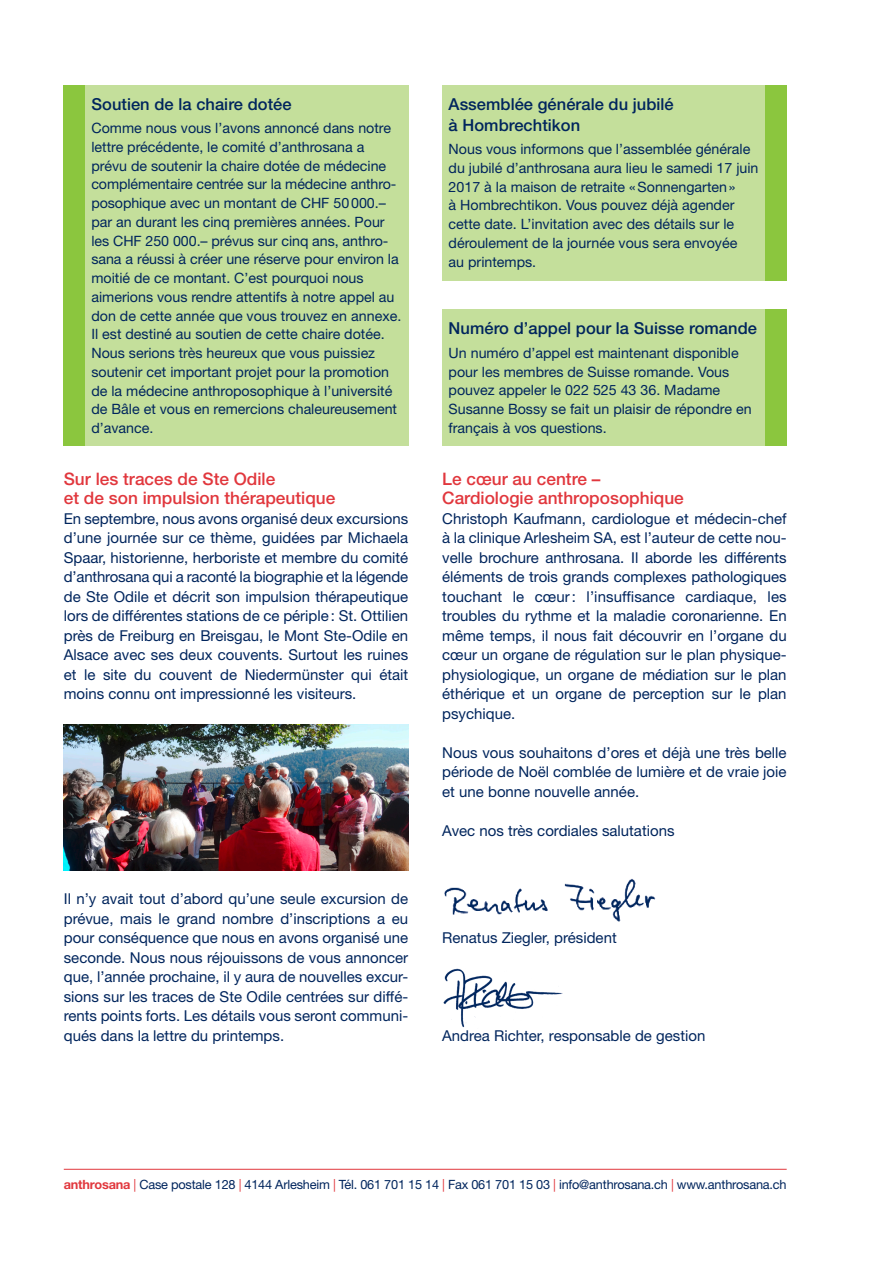
<style>
.page{position:relative;width:893px;height:1263px;background:#fff}
.page>*{position:absolute;margin:0;border:0;box-sizing:border-box;transform-origin:0 0}
.t1{font:500 17.25px/19.5px "Helvetica Neue LT Std";color:#e1373d}
.t2{font:500 16.5px/20.2px "Helvetica Neue LT Std";letter-spacing:.005em;color:#00255d}
.t3{font:15px/19.5px "Helvetica Neue LT Std";color:#00255d;text-align:justify}
.t4{font:14.25px/18.8px "Helvetica Neue LT Std";color:#00255d}
.t5{font:12.75px "Helvetica Neue LT Std";letter-spacing:-.015em;color:#00255d}
.s1{font-weight:700;color:#e1373d}
.s2{color:#e1373d}
</style>
<div class="page">
<img style="left:444px;top:878px;width:212px;height:44px">
<img style="left:443px;top:968px;width:120px;height:60px">
<hr style="left:64px;top:1169px;width:723px;height:1px;background:#e1373d">
<img style="left:64px;top:724px;width:344px;height:147px">
<div style="left:85px;top:85px;width:323px;height:361px;background:#c4df9b"></div>
<div style="left:442px;top:85px;width:323px;height:195px;background:#c4df9b"></div>
<div style="left:442px;top:309px;width:323px;height:137px;background:#c4df9b"></div>
<div style="left:64px;top:85px;width:21px;height:361px;background:#8bc63e"></div>
<div style="left:765px;top:85px;width:22px;height:195px;background:#8bc63e"></div>
<div style="left:765px;top:309px;width:22px;height:137px;background:#8bc63e"></div>
<p class="t2" style="left:91px;top:93px;width:202px">Soutien de la chaire dotée</p>
<p class="t4" style="left:91px;top:118px;width:311px">Comme nous vous l’avons annoncé dans notre lettre précédente, le comité d’anthrosana a prévu de soutenir la chaire dotée de médecine complémentaire centrée sur la médecine anthro&shy;posophique avec un montant de CHF 50000.– par an durant les cinq premières années. Pour les CHF 250 000.– prévus sur cinq ans, anthro&shy;sana a réussi à créer une réserve pour environ la moitié de ce montant. C’est pourquoi nous aimerions vous rendre attentifs à notre appel au don de cette année que vous trouvez en annexe.<br>Il est destiné au soutien de cette chaire dotée.<br>Nous serions très heureux que vous puissiez soutenir cet important projet pour la promotion de la médecine anthroposophique à l’université de Bâle et vous en remercions chaleureusement d’avance.</p>
<p class="t1" style="left:64px;top:469px;width:273px">Sur les traces de Ste Odile<br>et de son impulsion thérapeutique</p>
<p class="t3" style="left:64px;top:509px;width:346px">En septembre, nous avons organisé deux excursions d’une journée sur ce thème, guidées par Michaela Spaar, historienne, herboriste et membre du comité d’anthrosana qui a raconté la biographie et la légende de Ste Odile et décrit son impulsion thérapeutique lors de différentes stations de ce périple: St. Ottilien près de Freiburg en Breisgau, le Mont Ste-Odile en Alsace avec ses deux couvents. Surtout les ruines et le site du couvent de Niedermünster qui était moins connu ont impressionné les visiteurs.</p>
<p class="t3" style="left:64px;top:889px;width:346px">Il n’y avait tout d’abord qu’une seule excursion de prévue, mais le grand nombre d’inscriptions a eu pour conséquence que nous en avons organisé une seconde. Nous nous réjouissons de vous annoncer que, l’année prochaine, il y aura de nouvelles excur&shy;sions sur les traces de Ste Odile centrées sur diffé&shy;rents points forts. Les détails vous seront communi&shy;qués dans la lettre du printemps.</p>
<p class="t2" style="left:449px;top:94px;width:227px">Assemblée générale du jubilé à Hombrechtikon</p>
<p class="t4" style="left:449px;top:139px;width:311px">Nous vous informons que l’assemblée générale du jubilé d’anthrosana aura lieu le samedi 17 juin 2017 à la maison de retraite «Sonnengarten»<br>à Hombrechtikon. Vous pouvez déjà agender cette date. L’invitation avec des détails sur le déroulement de la journée vous sera envoyée<br>au printemps.</p>
<p class="t2" style="left:449px;top:318px;width:310px">Numéro d’appel pour la Suisse romande</p>
<p class="t4" style="left:449px;top:343px;width:305px">Un numéro d’appel est maintenant disponible pour les membres de Suisse romande. Vous pouvez appeler le 022 525 43 36. Madame Susanne Bossy se fait un plaisir de répondre en français à vos questions.</p>
<p class="t1" style="left:442px;top:469px;width:243px">Le cœur au centre –<br>Cardiologie anthroposophique</p>
<p class="t3" style="left:442px;top:509px;width:346px;text-align:left">Christoph Kaufmann, cardiologue et médecin-chef à la clinique Arlesheim SA, est l’auteur de cette nou&shy;velle brochure anthrosana. Il aborde les différents éléments de trois grands complexes pathologiques touchant le cœur: l’insuffisance cardiaque, les troubles du rythme et la maladie coronarienne. En même temps, il nous fait découvrir en l’organe du cœur un organe de régulation sur le plan physique-- physiologique, un organe de médiation sur le plan éthérique et un organe de perception sur le plan psychique.</p>
<p class="t3" style="left:442px;top:743px;width:346px">Nous vous souhaitons d’ores et déjà une très belle période de Noël comblée de lumière et de vraie joie et une bonne nouvelle année.</p>
<p class="t3" style="left:442px;top:821px;width:234px">Avec nos très cordiales salutations</p>
<p class="t3" style="left:442px;top:928px;width:176px">Renatus Ziegler, président</p>
<p class="t3" style="left:442px;top:1025px;width:265px">Andrea Richter, responsable de gestion</p>
<p class="t5" style="left:64px;top:1177px;width:724px"><span class="s1">anthrosana</span> <span class="s2">|</span> Case postale 128 <span class="s2">|</span> 4144 Arlesheim <span class="s2">|</span> Tél. 061 701 15 14 <span class="s2">|</span> Fax 061 701 15 03 <span class="s2">|</span> info@anthrosana.ch <span class="s2">|</span> www.anthrosana.ch</p>
</div>
